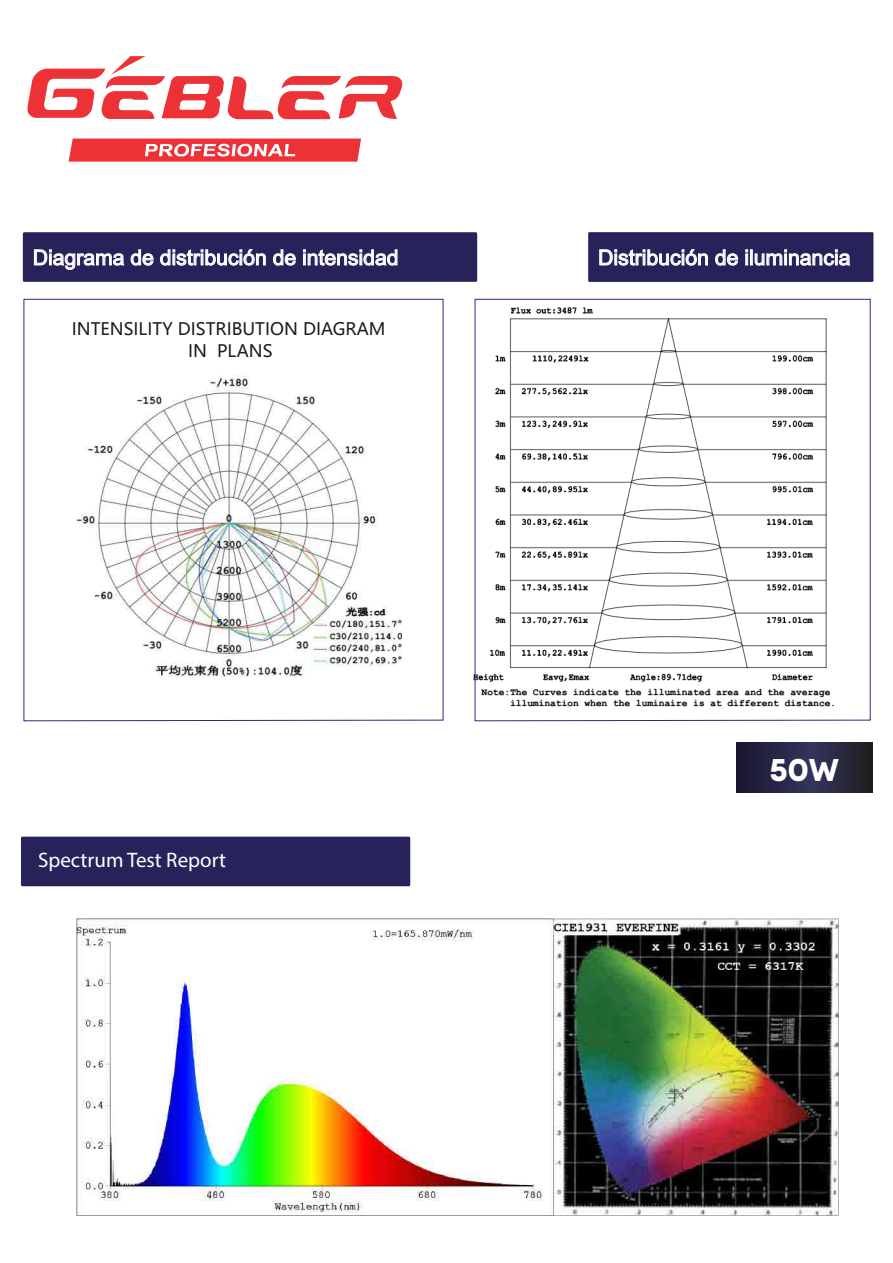
<style>
.page{position:relative;width:893px;height:1263px;background:#fff}
.page>*{position:absolute;margin:0;border:0;box-sizing:border-box;transform-origin:0 0}
.t1{font:700 31.35px "Modeco Trial";color:#fff}
.t2{font:21.15px "Arial";color:#fff}
.t3{font:21px "Myriad Pro";color:#fff}
.t4{font:17.1px/22.5px "Microsoft Ya Hei";color:#1d1d1b;text-align:center}
</style>
<div class="page">
<div style="left:588px;top:232px;width:285px;height:50px;background:#27235a"></div>
<svg style="left:599px;top:249px;width:109px;height:16px"></svg>
<svg style="left:715px;top:249px;width:23px;height:16px"></svg>
<svg style="left:746px;top:250px;width:104px;height:15px"></svg>
<svg style="left:27px;top:56px;width:376px;height:63px"></svg>
<svg style="left:69px;top:139px;width:292px;height:23px;background:#ef5257"></svg>
<svg style="left:736px;top:743px;width:136px;height:49px;background:#272642"></svg>
<svg style="left:23px;top:299px;width:421px;height:422px"></svg>
<svg style="left:474px;top:299px;width:397px;height:422px"></svg>
<div style="left:23px;top:232px;width:454px;height:50px;background:#27235a"></div>
<svg style="left:34px;top:250px;width:90px;height:20px"></svg>
<svg style="left:131px;top:250px;width:22px;height:15px"></svg>
<svg style="left:160px;top:249px;width:106px;height:16px"></svg>
<svg style="left:273px;top:250px;width:23px;height:15px"></svg>
<svg style="left:303px;top:250px;width:94px;height:15px"></svg>
<div style="left:21px;top:837px;width:389px;height:49px;background:#27235a"></div>
<img style="left:77px;top:918px;width:762px;height:297px">
<p class="t2" style="left:33px;top:243px;width:367px">Diagrama de distribución de intensidad</p>
<p class="t4" style="left:72px;top:317px;width:315px">INTENSILITY DISTRIBUTION DIAGRAM<br>IN PLANS</p>
<p class="t3" style="left:38px;top:847px;width:189px">Spectrum Test Report</p>
<p class="t2" style="left:598px;top:243px;width:254px">Distribución de iluminancia</p>
<h1 class="t1" style="left:770px;top:749px;width:71px">50W</h1>
</div>
